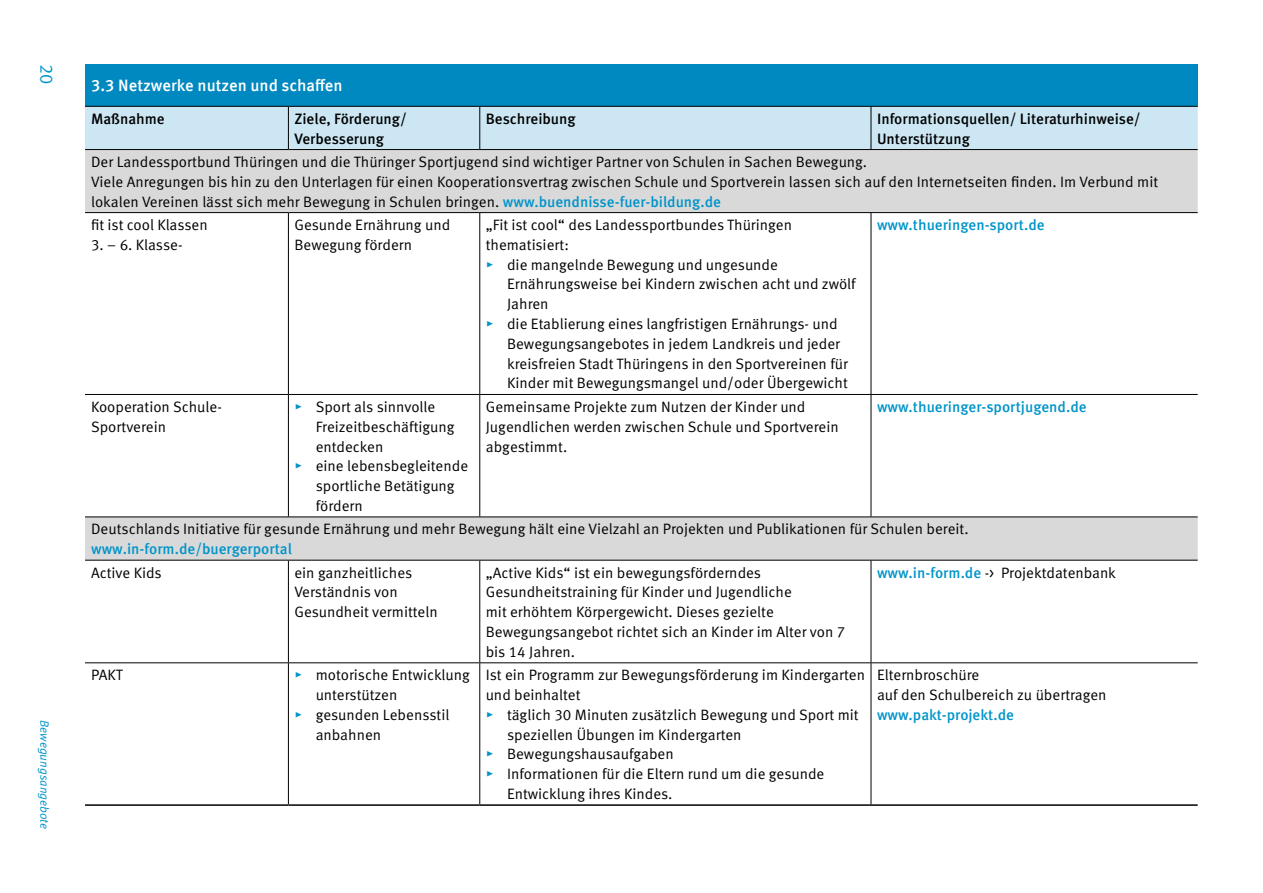
<style>
.page{position:relative;width:1263px;height:893px;background:#fff}
.page>*{position:absolute;margin:0;border:0;box-sizing:border-box;transform-origin:0 0}
.t1{font:18px "Meta Offc Pro Norm 2";color:#0094c9}
.Überschrift_2{font:500 16.5px "Meta Offc Pro";color:#fff}
.Tabellentext{font:15px/19.8px "Meta Offc Pro Norm 2";color:#000}
.Tabellentext-2{font:15px/19.8px "Meta Offc Pro Norm";color:#000}
.Tabellentext-3{font:15px/19.8px "Meta Offc Pro Medi 2";color:#000}
.Tabellentext-4{font:15px "Meta Offc Pro Medi 2";color:#0094c9}
.t2{font:12px "Meta Offc Pro Norm Ita";color:#0094c9}
.s1{font-family:"Meta Offc Pro Norm 2"}
.s2{font-family:"Meta Offc Pro Medi 2";color:#0094c9}
.s3{font-family:"Meta Offc Pro Norm";color:#0094c9}
</style>
<div class="page">
<div style="left:85px;top:64px;width:1113px;height:42px;background:#0089c1"></div>
<div style="left:85px;top:107px;width:1113px;height:42px;background:#cce7f3"></div>
<svg style="left:85px;top:150px;width:1113px;height:410px"></svg>
<hr style="left:85px;top:106px;width:203px;height:1px;background:#000">
<hr style="left:288px;top:106px;width:192px;height:1px;background:#000">
<hr style="left:288px;top:107px;width:1px;height:42px;background:#000">
<hr style="left:480px;top:106px;width:391px;height:1px;background:#000">
<hr style="left:479px;top:107px;width:1px;height:42px;background:#000">
<hr style="left:871px;top:106px;width:327px;height:1px;background:#000">
<hr style="left:871px;top:107px;width:1px;height:42px;background:#000">
<hr style="left:85px;top:149px;width:203px;height:1px;background:#000">
<hr style="left:288px;top:149px;width:192px;height:1px;background:#000">
<hr style="left:480px;top:149px;width:391px;height:1px;background:#000">
<hr style="left:871px;top:149px;width:327px;height:1px;background:#000">
<hr style="left:85px;top:212px;width:203px;height:1px;background:#000">
<hr style="left:288px;top:212px;width:192px;height:1px;background:#000">
<hr style="left:288px;top:213px;width:1px;height:181px;background:#000">
<hr style="left:480px;top:212px;width:391px;height:1px;background:#000">
<hr style="left:479px;top:213px;width:1px;height:181px;background:#000">
<hr style="left:871px;top:212px;width:327px;height:1px;background:#000">
<hr style="left:871px;top:213px;width:1px;height:181px;background:#000">
<hr style="left:85px;top:394px;width:203px;height:1px;background:#000">
<hr style="left:288px;top:394px;width:192px;height:1px;background:#000">
<hr style="left:288px;top:395px;width:1px;height:122px;background:#000">
<hr style="left:480px;top:394px;width:391px;height:1px;background:#000">
<hr style="left:479px;top:395px;width:1px;height:122px;background:#000">
<hr style="left:871px;top:394px;width:327px;height:1px;background:#000">
<hr style="left:871px;top:395px;width:1px;height:122px;background:#000">
<hr style="left:85px;top:517px;width:203px;height:1px;background:#000">
<hr style="left:288px;top:517px;width:192px;height:1px;background:#000">
<hr style="left:480px;top:517px;width:391px;height:1px;background:#000">
<hr style="left:871px;top:517px;width:327px;height:1px;background:#000">
<hr style="left:85px;top:560px;width:203px;height:1px;background:#000">
<hr style="left:288px;top:560px;width:192px;height:1px;background:#000">
<hr style="left:288px;top:560px;width:1px;height:102px;background:#000">
<hr style="left:480px;top:560px;width:391px;height:1px;background:#000">
<hr style="left:479px;top:560px;width:1px;height:102px;background:#000">
<hr style="left:871px;top:560px;width:327px;height:1px;background:#000">
<hr style="left:871px;top:560px;width:1px;height:102px;background:#000">
<hr style="left:85px;top:662px;width:203px;height:1px;background:#000">
<hr style="left:288px;top:662px;width:192px;height:1px;background:#000">
<hr style="left:288px;top:663px;width:1px;height:141px;background:#000">
<hr style="left:480px;top:662px;width:391px;height:1px;background:#000">
<hr style="left:479px;top:663px;width:1px;height:141px;background:#000">
<hr style="left:871px;top:662px;width:327px;height:1px;background:#000">
<hr style="left:871px;top:663px;width:1px;height:141px;background:#000">
<hr style="left:85px;top:804px;width:203px;height:2px;background:#000">
<hr style="left:288px;top:804px;width:192px;height:2px;background:#000">
<hr style="left:480px;top:804px;width:391px;height:2px;background:#000">
<hr style="left:871px;top:804px;width:327px;height:2px;background:#000">
<p class="t1" style="left:60px;top:64px;width:22px;rotate:90deg">20</p>
<p class="t2" style="left:54px;top:720px;width:111px;rotate:90deg">Bewegungsangebote</p>
<p class="Überschrift_2" style="left:91px;top:73px;width:253px">3.3 Netzwerke nutzen und schaffen</p>
<p class="Tabellentext-3" style="left:91px;top:108px;width:75px">Maßnahme</p>
<p class="Tabellentext-3" style="left:294px;top:108px;width:114px">Ziele, Förderung/<br>Verbesserung</p>
<p class="Tabellentext-3" style="left:486px;top:108px;width:91px">Beschreibung</p>
<p class="Tabellentext-3" style="left:877px;top:108px;width:265px">Informationsquellen/ Literaturhinweise/<br>Unterstützung</p>
<p class="Tabellentext" style="left:91px;top:151px;width:778px">Der Landessportbund Thüringen und die Thüringer Sportjugend sind wichtiger Partner von Schulen in Sachen Bewegung.</p>
<p class="Tabellentext-2" style="left:91px;top:171px;width:1069px">Viele Anregungen bis hin zu den Unterlagen für einen Kooperationsvertrag zwischen Schule und Sportverein lassen sich auf den Internetseiten finden. Im Verbund mit <span class="s1">lokalen Vereinen lässt sich mehr Bewegung in Schulen bringen.</span> <span class="s2">www.buendnisse-fuer-bildung.de</span></p>
<p class="Tabellentext-2" style="left:91px;top:214px;width:118px">fit ist cool Klassen</p>
<p class="Tabellentext" style="left:91px;top:234px;width:93px">3. – 6. Klasse-</p>
<p class="Tabellentext-4" style="left:877px;top:213px;width:169px">www.thueringen-sport.de</p>
<p class="Tabellentext" style="left:294px;top:214px;width:157px">Gesunde Ernährung und</p>
<p class="Tabellentext" style="left:294px;top:234px;width:119px">Bewegung fördern</p>
<p class="Tabellentext" style="left:486px;top:214px;width:308px">„Fit ist cool“ des Landessportbundes Thüringen thematisiert:</p>
<p class="Tabellentext" style="left:507px;top:254px;width:350px;text-indent:-21px"><span class="s3">▸</span> die mangelnde Bewegung und ungesunde<br>Ernährungsweise bei Kindern zwischen acht und zwölf<br>Jahren</p>
<p class="Tabellentext" style="left:507px;top:313px;width:342px;text-indent:-21px"><span class="s3">▸</span> die Etablierung eines langfristigen Ernährungs- und Bewegungsangebotes in jedem Landkreis und jeder kreisfreien Stadt Thüringens in den Sportvereinen für Kinder mit Bewegungsmangel und/oder Übergewicht</p>
<p class="Tabellentext" style="left:91px;top:396px;width:132px">Kooperation Schule-<br>Sportverein</p>
<p class="Tabellentext" style="left:316px;top:396px;width:140px;text-indent:-21px"><span class="s3">▸</span> Sport als sinnvolle<br>Freizeitbeschäftigung entdecken</p>
<p class="Tabellentext" style="left:316px;top:455px;width:154px;text-indent:-21px"><span class="s3">▸</span> eine lebensbegleitende sportliche Betätigung fördern</p>
<p class="Tabellentext" style="left:486px;top:396px;width:354px">Gemeinsame Projekte zum Nutzen der Kinder und<br>Jugendlichen werden zwischen Schule und Sportverein abgestimmt.</p>
<p class="Tabellentext-4" style="left:877px;top:395px;width:211px">www.thueringer-sportjugend.de</p>
<p class="Tabellentext" style="left:91px;top:518px;width:879px">Deutschlands Initiative für gesunde Ernährung und mehr Bewegung hält eine Vielzahl an Projekten und Publikationen für Schulen bereit. <span class="s2">www.in-form.de/buergerportal</span></p>
<p class="Tabellentext" style="left:91px;top:562px;width:72px">Active Kids</p>
<p class="Tabellentext" style="left:294px;top:562px;width:145px">ein ganzheitliches<br>Verständnis von<br>Gesundheit vermitteln</p>
<p class="Tabellentext" style="left:486px;top:562px;width:361px">„Active Kids“ ist ein bewegungsförderndes Gesundheitstraining für Kinder und Jugendliche<br>mit erhöhtem Körpergewicht. Dieses gezielte Bewegungsangebot richtet sich an Kinder im Alter von 7 bis 14 Jahren.</p>
<p class="Tabellentext" style="left:877px;top:562px;width:240px"><span class="s2">www.in-form.de</span> -&gt; Projektdatenbank</p>
<p class="Tabellentext" style="left:91px;top:664px;width:33px">PAKT</p>
<p class="Tabellentext" style="left:316px;top:664px;width:156px;text-indent:-21px"><span class="s3">▸</span> motorische Entwicklung unterstützen</p>
<p class="Tabellentext" style="left:316px;top:704px;width:135px;text-indent:-21px"><span class="s3">▸</span> gesunden Lebensstil anbahnen</p>
<p class="Tabellentext" style="left:877px;top:664px;width:104px">Elternbroschüre</p>
<p class="Tabellentext" style="left:877px;top:684px;width:231px">auf den Schulbereich zu übertragen</p>
<p class="Tabellentext-4" style="left:877px;top:703px;width:139px">www.pakt-projekt.de</p>
<p class="Tabellentext" style="left:486px;top:664px;width:381px">Ist ein Programm zur Bewegungsförderung im Kindergarten und beinhaltet</p>
<p class="Tabellentext" style="left:507px;top:704px;width:353px;text-indent:-21px"><span class="s3">▸</span> täglich 30 Minuten zusätzlich Bewegung und Sport mit speziellen Übungen im Kindergarten</p>
<p class="Tabellentext" style="left:486px;top:743px;width:189px"><span class="s3">▸</span> Bewegungshausaufgaben</p>
<p class="Tabellentext" style="left:507px;top:763px;width:319px;text-indent:-21px"><span class="s3">▸</span> Informationen für die Eltern rund um die gesunde<br>Entwicklung ihres Kindes.</p>
</div>
